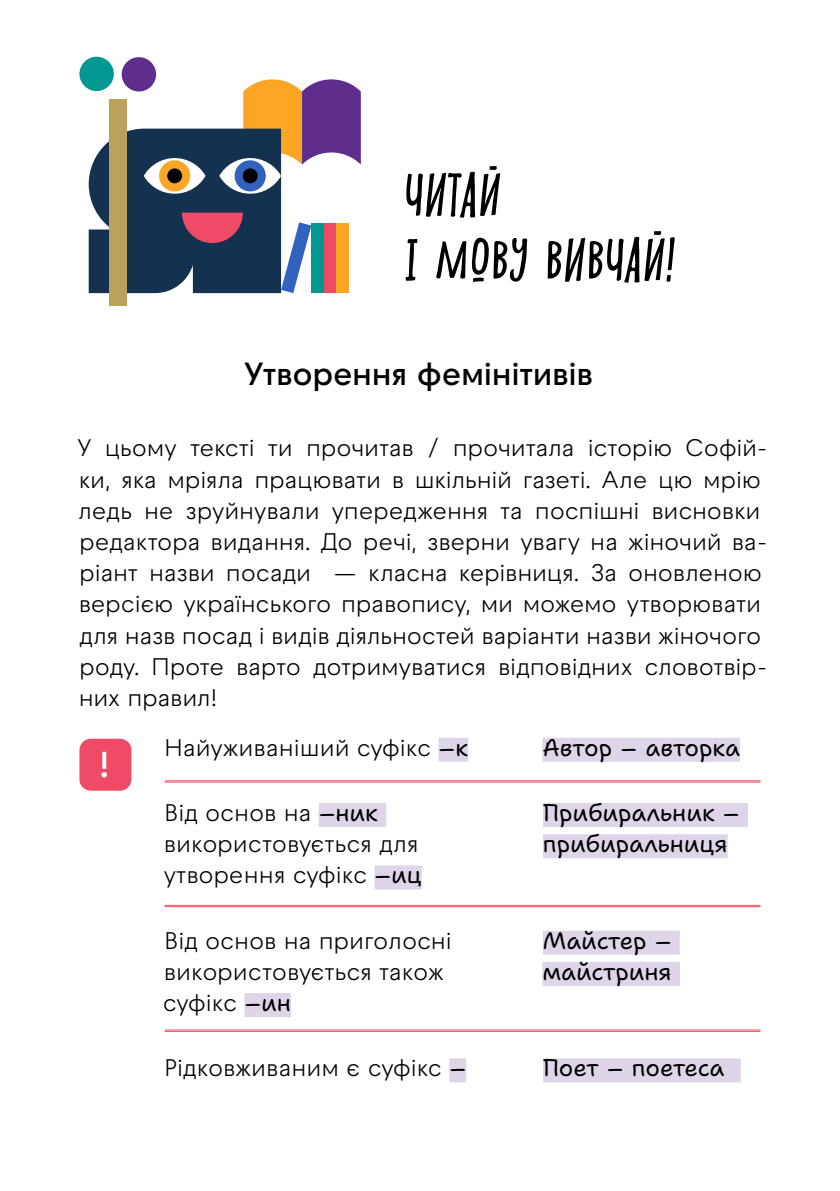
<style>
.page{position:relative;width:840px;height:1191px;background:#fff}
.page>*{position:absolute;margin:0;border:0;box-sizing:border-box;transform-origin:0 0}
.t1{font:italic 52px/65px "Shnobel";letter-spacing:-.02em;color:#000}
.t2{font:600 36px "Raptor V3 Premium";color:#fff}
.t3{font:600 32px "Raptor V3 Premium";letter-spacing:-.01em;color:#000}
.t4{font:24px/31.2px "Raptor V3 Premium";letter-spacing:-.01em;color:#000}
.t5{font:24px/31.2px "Shantell Sans";color:#000}
.s1{font-family:"Shantell Sans"}
</style>
<div class="page">
<div style="left:109px;top:100px;width:17px;height:206px;background:#baa25d"></div>
<div style="left:79px;top:57px;width:35px;height:34px;background:#009891;border-radius:50%"></div>
<div style="left:122px;top:57px;width:34px;height:34px;background:#5f2d8c;border-radius:50%"></div>
<svg style="left:89px;top:79px;width:271px;height:214px"></svg>
<div style="left:336px;top:223px;width:13px;height:70px;background:#fda625"></div>
<div style="left:438px;top:738px;width:30px;height:24px;background:#dfd5e8"></div>
<div style="left:318px;top:803px;width:68px;height:24px;background:#dfd5e8"></div>
<div style="left:374px;top:865px;width:47px;height:24px;background:#dfd5e8"></div>
<div style="left:244px;top:993px;width:47px;height:24px;background:#dfd5e8"></div>
<div style="left:449px;top:1058px;width:17px;height:24px;background:#dfd5e8"></div>
<div style="left:79px;top:738px;width:52px;height:52px;background:#ef4b67;border-radius:11px"></div>
<div style="left:542px;top:738px;width:197px;height:24px;background:#dfd5e8"></div>
<div style="left:542px;top:803px;width:205px;height:24px;background:#dfd5e8"></div>
<div style="left:542px;top:834px;width:185px;height:24px;background:#dfd5e8"></div>
<div style="left:542px;top:930px;width:137px;height:24px;background:#dfd5e8"></div>
<div style="left:542px;top:962px;width:137px;height:24px;background:#dfd5e8"></div>
<div style="left:542px;top:1058px;width:198px;height:24px;background:#dfd5e8"></div>
<hr style="left:164px;top:780px;width:596px;height:1px;background:#ef4b67">
<hr style="left:164px;top:781px;width:596px;height:1px;background:#ef4b67">
<hr style="left:164px;top:905px;width:596px;height:1px;background:#ef4b67">
<hr style="left:164px;top:906px;width:596px;height:1px;background:#ef4b67">
<hr style="left:164px;top:1029px;width:596px;height:1px;background:#ef4b67">
<hr style="left:164px;top:1031px;width:596px;height:1px;background:#ef4b67">
<h1 class="t1" style="left:403px;top:162px;width:272px">ЧИТАЙ<br>І МОВУ ВИВЧАЙ!</h1>
<h3 class="t3" style="left:244px;top:351px;width:350px">Утворення фемінітивів</h3>
<p class="t4" style="left:77px;top:432px;width:690px">У цьому тексті ти прочитав / прочитала історію Софій&shy;ки, яка мріяла працювати в шкільній газеті. Але цю мрію ледь не зруйнували упередження та поспішні висновки редактора видання. До речі, зверни увагу на жіночий ва&shy;ріант назви посади — класна керівниця. За оновленою версією українського правопису, ми можемо утворювати для назв посад і видів діяльностей варіанти назви жіночого роду. Проте варто дотримуватися відповідних словотвір&shy;них правил!</p>
<p class="t4" style="left:164px;top:732px;width:305px">Найуживаніший суфікс <span class="s1">–к</span></p>
<p class="t5" style="left:542px;top:732px;width:199px">Автор – авторка</p>
<h2 class="t2" style="left:99px;top:738px;width:13px">!</h2>
<p class="t4" style="left:164px;top:797px;width:259px">Від основ на <span class="s1">–ник </span>використовується для утворення суфікс <span class="s1">–иц</span></p>
<p class="t4" style="left:163px;top:924px;width:290px">Від основ на приголосні використовується також суфікс <span class="s1">–ин</span></p>
<p class="t4" style="left:164px;top:1052px;width:303px">Рідковживаним є суфікс <span class="s1">–</span></p>
<p class="t5" style="left:542px;top:797px;width:198px">Прибиральник – прибиральниця</p>
<p class="t5" style="left:542px;top:924px;width:131px">Майстер – майстриня</p>
<p class="t5" style="left:543px;top:1052px;width:183px">Поет – поетеса</p>
</div>
